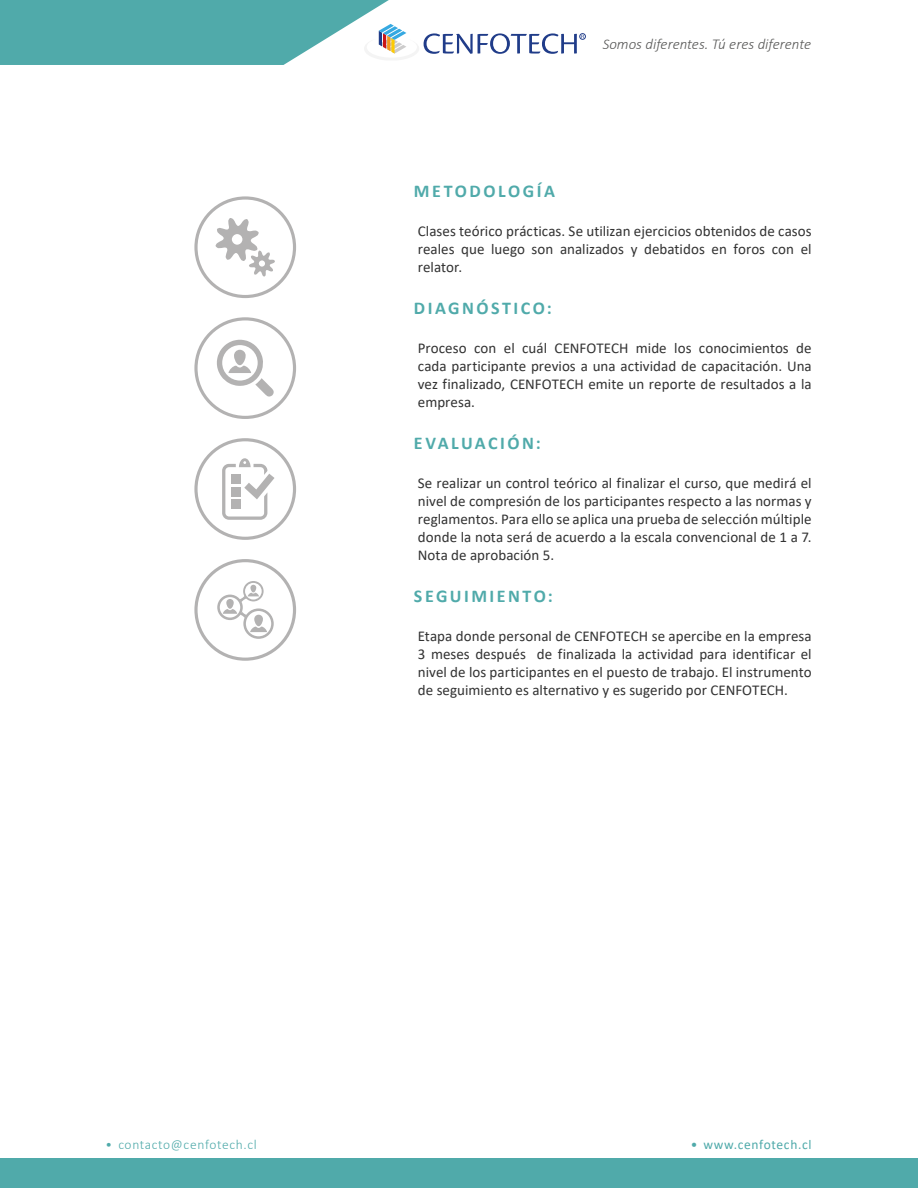
<style>
.page{position:relative;width:918px;height:1188px;background:#fff}
.page>*{position:absolute;margin:0;border:0;box-sizing:border-box;transform-origin:0 0}
.t1{font:700 18px "Calibri";letter-spacing:.14em;color:#50aaaa}
.t2{font:15px/18px "Calibri";letter-spacing:.005em;color:#323232;text-align:justify}
.t3{font:italic 300 15px "Calibri";color:#575756}
.t4{font:300 13.5px "Calibri";letter-spacing:.05em;color:#50aaaa}
.t5{font:13.5px "Calibri";letter-spacing:.05em;color:#50aaaa}
</style>
<div class="page">
<div style="left:0;top:1158px;width:918px;height:30px;background:#50aaaa"></div>
<svg style="left:0;top:0;width:586px;height:65px"></svg>
<svg style="left:215px;top:218px;width:60px;height:59px"></svg>
<div style="left:194px;top:196px;width:102px;height:102px;border:3px solid #b3b2b2;border-radius:50%"></div>
<svg style="left:194px;top:438px;width:102px;height:223px"></svg>
<svg style="left:217px;top:340px;width:57px;height:57px"></svg>
<div style="left:194px;top:317px;width:102px;height:102px;border:3px solid #b3b2b2;border-radius:50%"></div>
<p class="t3" style="left:603px;top:35px;width:210px">Somos diferentes. Tú eres diferente</p>
<p class="t1" style="left:414px;top:178px;width:143px">METODOLOGÍA</p>
<p class="t2" style="left:418px;top:222px;width:395px">Clases teórico prácticas. Se utilizan ejercicios obtenidos de casos reales que luego son analizados y debatidos en foros con el relator.</p>
<p class="t1" style="left:414px;top:295px;width:139px">DIAGNÓSTICO:</p>
<p class="t2" style="left:418px;top:339px;width:395px">Proceso con el cuál CENFOTECH mide los conocimientos de cada participante previos a una actividad de capacitación. Una vez finalizado, CENFOTECH emite un reporte de resultados a la empresa.</p>
<p class="t1" style="left:414px;top:430px;width:128px">EVALUACIÓN:</p>
<p class="t2" style="left:418px;top:474px;width:395px">Se realizar un control teórico al finalizar el curso, que medirá el nivel de compresión de los participantes respecto a las normas y reglamentos. Para ello se aplica una prueba de selección múltiple donde la nota será de acuerdo a la escala convencional de 1 a 7.<br>Nota de aprobación 5.</p>
<p class="t1" style="left:414px;top:583px;width:140px">SEGUIMIENTO:</p>
<p class="t2" style="left:418px;top:627px;width:395px">Etapa donde personal de CENFOTECH se apercibe en la empresa 3 meses después de finalizada la actividad para identificar el nivel de los participantes en el puesto de trabajo. El instrumento de seguimiento es alternativo y es sugerido por CENFOTECH.</p>
<p class="t4" style="left:106px;top:1137px;width:153px">• contacto@cenfotech.cl</p>
<p class="t5" style="left:691px;top:1136px;width:122px">• www.cenfotech.cl</p>
</div>
